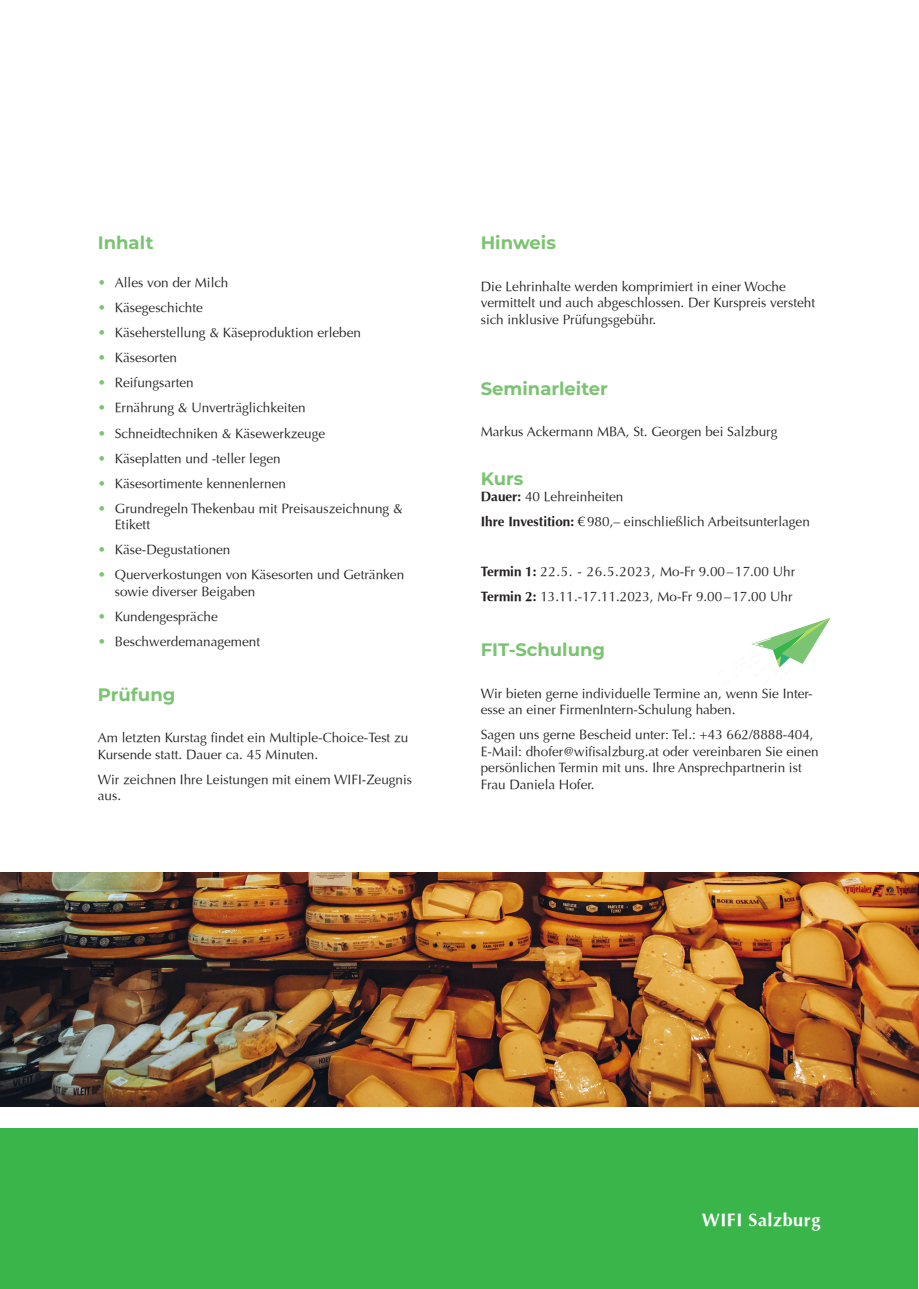
<style>
.page{position:relative;width:919px;height:1289px;background:#fff}
.page>*{position:absolute;margin:0;border:0;box-sizing:border-box;transform-origin:0 0}
.kleine_Überschrift{font:700 18px "Montserrat";color:#7ac471}
.t1{font:700 18px "Optima";letter-spacing:.03em;color:#fff}
.Grundtext{font:13.5px/16.5px "Optima";color:#231f20}
.s1{color:#7ac471}
.s2{font-weight:700}
</style>
<div class="page">
<div style="left:0;top:1128px;width:917px;height:160px;background:#3ab54a"></div>
<img style="left:0;top:872px;width:918px;height:234px">
<svg style="left:751px;top:618px;width:79px;height:50px"></svg>
<p class="kleine_Überschrift" style="left:98px;top:230px;width:57px">Inhalt</p>
<p class="Grundtext" style="left:98px;top:275px;width:132px"><span class="s1">•</span> Alles von der Milch</p>
<p class="Grundtext" style="left:98px;top:300px;width:107px"><span class="s1">•</span> Käsegeschichte</p>
<p class="Grundtext" style="left:98px;top:325px;width:265px"><span class="s1">•</span> Käseherstellung &amp; Käseproduktion erleben</p>
<p class="Grundtext" style="left:98px;top:350px;width:81px"><span class="s1">•</span> Käsesorten</p>
<p class="Grundtext" style="left:98px;top:375px;width:97px"><span class="s1">•</span> Reifungsarten</p>
<p class="Grundtext" style="left:98px;top:400px;width:209px"><span class="s1">•</span> Ernährung &amp; Unverträglichkeiten</p>
<p class="Grundtext" style="left:98px;top:425px;width:229px"><span class="s1">•</span> Schneidtechniken &amp; Käsewerkzeuge</p>
<p class="Grundtext" style="left:98px;top:450px;width:184px"><span class="s1">•</span> Käseplatten und -teller legen</p>
<p class="Grundtext" style="left:98px;top:475px;width:190px"><span class="s1">•</span> Käsesortimente kennenlernen</p>
<p class="Grundtext" style="left:115px;top:500px;width:289px;text-indent:-17px"><span class="s1">•</span> Grundregeln Thekenbau mit Preisauszeichnung &amp;<br>Etikett</p>
<p class="Grundtext" style="left:98px;top:541px;width:134px"><span class="s1">•</span> Käse-Degustationen</p>
<p class="Grundtext" style="left:115px;top:566px;width:291px;text-indent:-17px"><span class="s1">•</span> Querverkostungen von Käsesorten und Getränken sowie diverser Beigaben</p>
<p class="Grundtext" style="left:98px;top:608px;width:121px"><span class="s1">•</span> Kundengespräche</p>
<p class="Grundtext" style="left:98px;top:633px;width:164px"><span class="s1">•</span> Beschwerdemanagement</p>
<p class="kleine_Überschrift" style="left:98px;top:681px;width:79px">Prüfung</p>
<p class="Grundtext" style="left:98px;top:729px;width:312px">Am letzten Kurstag findet ein Multiple-Choice-Test zu<br>Kursende statt. Dauer ca. 45 Minuten.</p>
<p class="Grundtext" style="left:98px;top:771px;width:316px">Wir zeichnen Ihre Leistungen mit einem WIFI-Zeugnis aus.</p>
<p class="kleine_Überschrift" style="left:480px;top:230px;width:77px">Hinweis</p>
<p class="Grundtext" style="left:480px;top:278px;width:336px">Die Lehrinhalte werden komprimiert in einer Woche vermittelt und auch abgeschlossen. Der Kurspreis versteht sich inklusive Prüfungsgebühr.</p>
<p class="kleine_Überschrift" style="left:480px;top:375px;width:129px">Seminarleiter</p>
<p class="Grundtext" style="left:480px;top:423px;width:298px">Markus Ackermann MBA, St. Georgen bei Salzburg</p>
<p class="kleine_Überschrift" style="left:480px;top:465px;width:44px">Kurs</p>
<p class="Grundtext" style="left:480px;top:488px;width:144px"><span class="s2">Dauer:</span> 40 Lehreinheiten</p>
<p class="Grundtext" style="left:480px;top:513px;width:330px"><span class="s2">Ihre Investition:</span> €980,– einschließlich Arbeitsunterlagen</p>
<p class="Grundtext" style="left:480px;top:563px;width:316px"><span class="s2">Termin 1:</span> 22.5. - 26.5.2023, Mo-Fr 9.00–17.00 Uhr</p>
<p class="Grundtext" style="left:480px;top:588px;width:313px"><span class="s2">Termin 2:</span> 13.11.-17.11.2023, Mo-Fr 9.00–17.00 Uhr</p>
<p class="kleine_Überschrift" style="left:480px;top:637px;width:126px">FIT-Schulung</p>
<p class="Grundtext" style="left:480px;top:685px;width:333px">Wir bieten gerne individuelle Termine an, wenn Sie Inter&shy;esse an einer FirmenIntern-Schulung haben.</p>
<p class="Grundtext" style="left:480px;top:726px;width:339px">Sagen uns gerne Bescheid unter: Tel.: +43 662/8888-404, E-Mail: dhofer@wifisalzburg.at oder vereinbaren Sie einen persönlichen Termin mit uns. Ihre Ansprechpartnerin ist Frau Daniela Hofer.</p>
<p class="t1" style="left:701px;top:1208px;width:120px">WIFI Salzburg</p>
</div>
